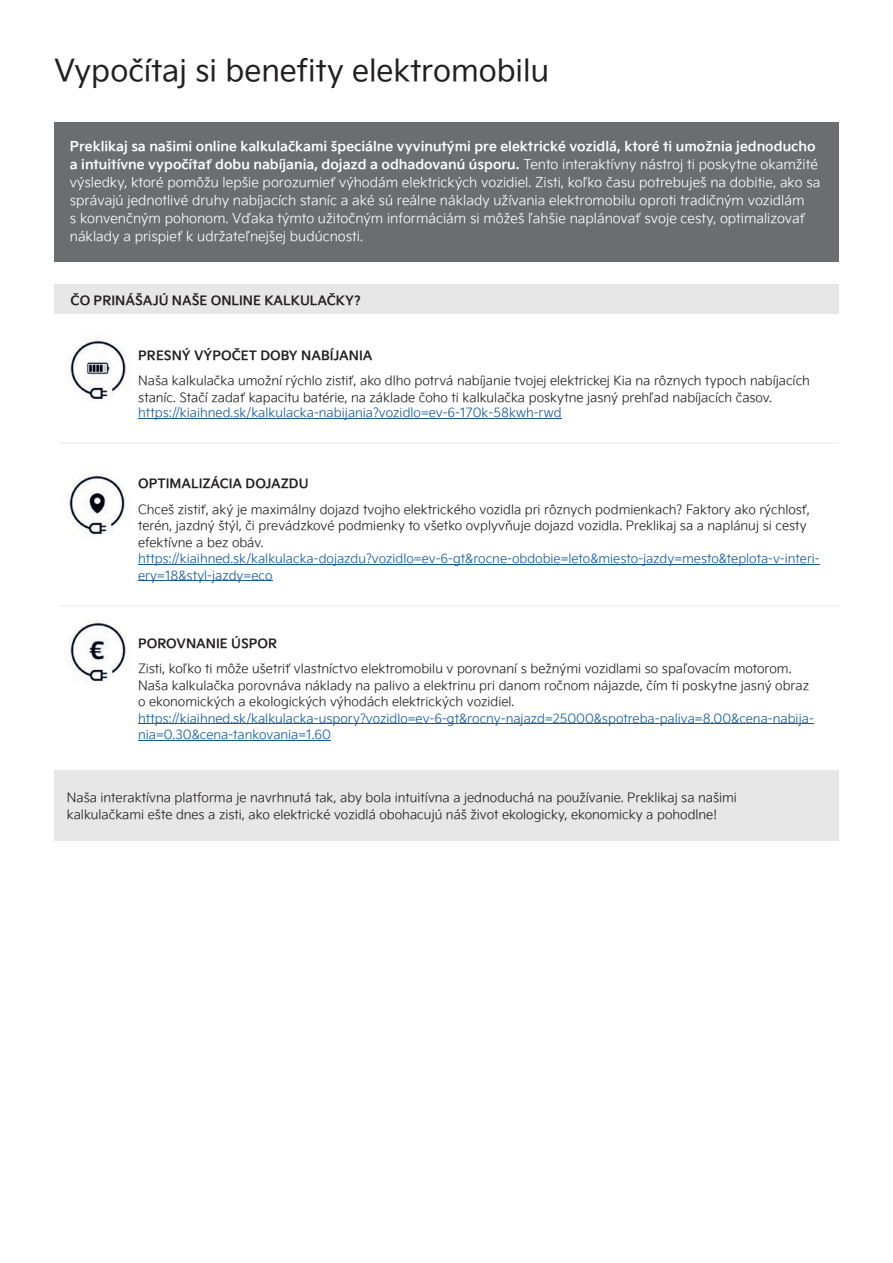
<style>
.page{position:relative;width:893px;height:1263px;background:#fff}
.page>*{position:absolute;margin:0;border:0;box-sizing:border-box;transform-origin:0 0}
.t1{font:30px "Kia Signature";color:#231f20}
.t2{font:300 13.5px/18px "Kia Signature";color:#fff}
.t3{font:300 12.75px/16.5px "Kia Signature";color:#231f20}
.t4{font:300 12.75px/16.5px "Kia Signature";color:#175d9e}
.t5{font:700 12.75px "Kia Signature";color:#231f20}
.s1{font-weight:700}
</style>
<div class="page">
<div style="left:54px;top:122px;width:785px;height:140px;background:#6c6d70"></div>
<div style="left:54px;top:284px;width:785px;height:30px;background:#e7e7e7"></div>
<hr style="left:138px;top:723px;width:676px;height:1px;background:#175d9e">
<hr style="left:138px;top:740px;width:193px;height:1px;background:#175d9e">
<hr style="left:138px;top:564px;width:682px;height:1px;background:#175d9e">
<hr style="left:138px;top:581px;width:134px;height:1px;background:#175d9e">
<hr style="left:60px;top:605px;width:779px;height:2px;background:#f2f3f4">
<hr style="left:60px;top:442px;width:779px;height:1px;background:#f2f3f4">
<div style="left:54px;top:771px;width:785px;height:70px;background:#e7e7e7"></div>
<hr style="left:138px;top:418px;width:423px;height:1px;background:#175d9e">
<img style="left:69px;top:339px;width:57px;height:63px">
<img style="left:68px;top:474px;width:57px;height:63px">
<img style="left:69px;top:621px;width:57px;height:63px">
<h1 class="t1" style="left:54px;top:48px;width:497px">Vypočítaj si benefity elektromobilu</h1>
<p class="t2" style="left:70px;top:136px;width:752px"><span class="s1">Preklikaj sa našimi online kalkulačkami špeciálne vyvinutými pre elektrické vozidlá, ktoré ti umožnia jednoducho a intuitívne vypočítať dobu nabíjania, dojazd a odhadovanú úsporu.</span> Tento interaktívny nástroj ti poskytne okamžité výsledky, ktoré pomôžu lepšie porozumieť výhodám elektrických vozidiel. Zisti, koľko času potrebuješ na dobitie, ako sa správajú jednotlivé druhy nabíjacích staníc a aké sú reálne náklady užívania elektromobilu oproti tradičným vozidlám<br>s konvenčným pohonom. Vďaka týmto užitočným informáciám si môžeš ľahšie naplánovať svoje cesty, optimalizovať náklady a prispieť k udržateľnejšej budúcnosti.</p>
<p class="t5" style="left:71px;top:291px;width:292px">ČO PRINÁŠAJÚ NAŠE ONLINE KALKULAČKY?</p>
<p class="t5" style="left:138px;top:345px;width:236px">PRESNÝ VÝPOČET DOBY NABÍJANIA</p>
<p class="t3" style="left:138px;top:372px;width:673px">Naša kalkulačka umožní rýchlo zistiť, ako dlho potrvá nabíjanie tvojej elektrickej Kia na rôznych typoch nabíjacích staníc. Stačí zadať kapacitu batérie, na základe čoho ti kalkulačka poskytne jasný prehľad nabíjacích časov.</p>
<p class="t4" style="left:138px;top:403px;width:425px">https://kiaihned.sk/kalkulacka-nabijania?vozidlo=ev-6-170k-58kwh-rwd</p>
<p class="t5" style="left:138px;top:474px;width:172px">OPTIMALIZÁCIA DOJAZDU</p>
<p class="t3" style="left:138px;top:500px;width:673px">Chceš zistiť, aký je maximálny dojazd tvojho elektrického vozidla pri rôznych podmienkach? Faktory ako rýchlosť, terén, jazdný štýl, či prevádzkové podmienky to všetko ovplyvňuje dojazd vozidla. Preklikaj sa a naplánuj si cesty efektívne a bez obáv.</p>
<p class="t4" style="left:138px;top:550px;width:683px">https://kiaihned.sk/kalkulacka-dojazdu?vozidlo=ev-6-gt&amp;rocne-obdobie=leto&amp;miesto-jazdy=mesto&amp;teplota-v-interi&shy;ery=18&amp;styl-jazdy=eco</p>
<p class="t5" style="left:138px;top:633px;width:141px">POROVNANIE ÚSPOR</p>
<p class="t3" style="left:138px;top:660px;width:672px">Zisti, koľko ti môže ušetriť vlastníctvo elektromobilu v porovnaní s bežnými vozidlami so spaľovacím motorom.<br>Naša kalkulačka porovnáva náklady na palivo a elektrinu pri danom ročnom nájazde, čím ti poskytne jasný obraz o ekonomických a ekologických výhodách elektrických vozidiel.</p>
<p class="t4" style="left:138px;top:709px;width:677px">https://kiaihned.sk/kalkulacka-uspory?vozidlo=ev-6-gt&amp;rocny-najazd=25000&amp;spotreba-paliva=8.00&amp;cena-nabija&shy;nia=0.30&amp;cena-tankovania=1.60</p>
<p class="t3" style="left:67px;top:789px;width:672px">Naša interaktívna platforma je navrhnutá tak, aby bola intuitívna a jednoduchá na používanie. Preklikaj sa našimi kalkulačkami ešte dnes a zisti, ako elektrické vozidlá obohacujú náš život ekologicky, ekonomicky a pohodlne!</p>
</div>
